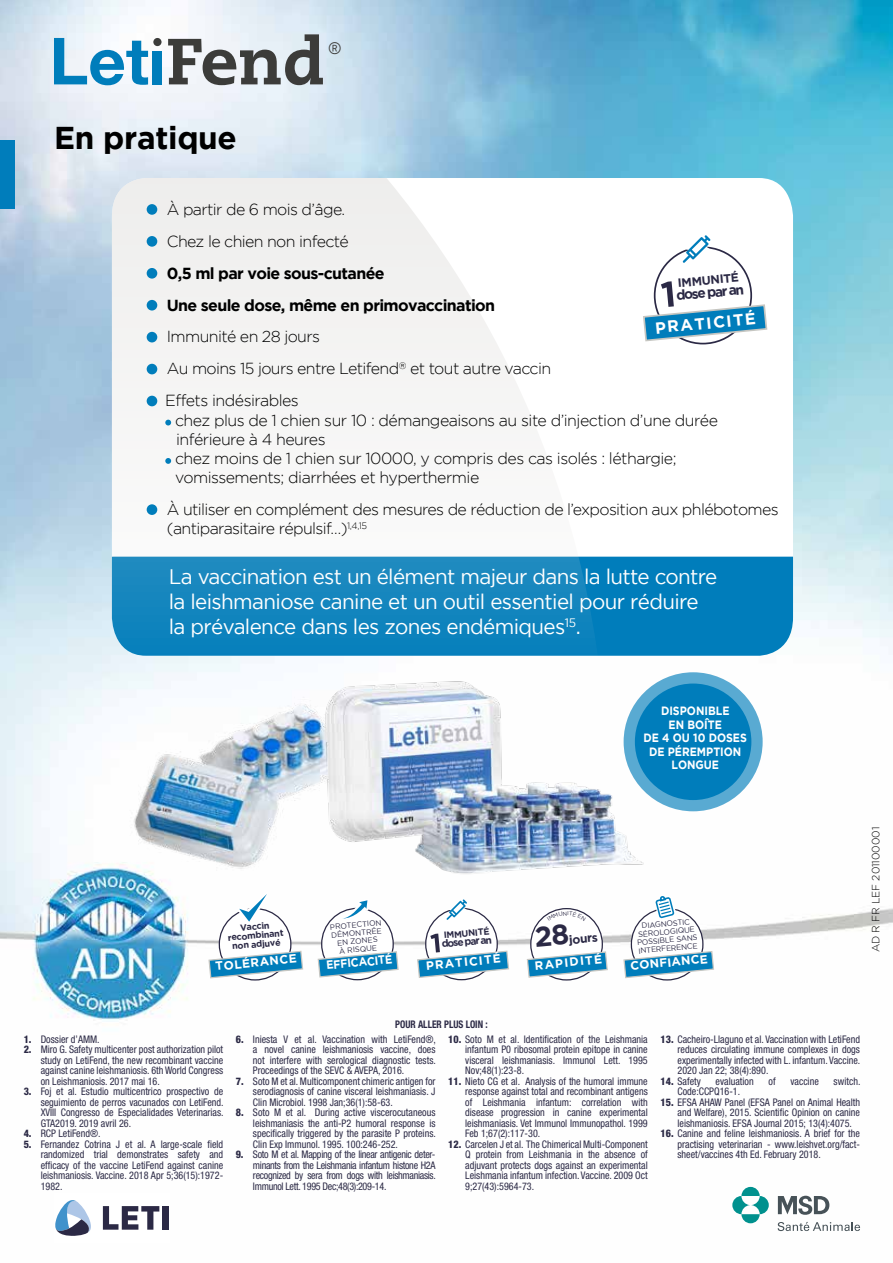
<style>
.page{position:relative;width:893px;height:1263px;background:#fff}
.page>*{position:absolute;margin:0;border:0;box-sizing:border-box;transform-origin:0 0}
.t1{font:700 31.5px "Gotham";letter-spacing:-.01em;color:#000}
.t2{font:21px/25.2px "Gotham";letter-spacing:-.03em;color:#fff}
.t3{font:700 16.2px "Gotham";color:#fff}
.t4{font:16.2px "Brother 1816 Book";color:#3c3c3a}
.t5{font:300 15.9px/19.2px "Gotham";letter-spacing:-.04em;color:#000}
.t6{font:700 15.9px/32px "Gotham";letter-spacing:-.04em;color:#000}
.t7{font:700 13.8px "Gotham";color:#2b2945}
.t8{font:700 12px/13.5px "Gotham";color:#fff;text-align:center;scale:.89 1}
.t9{font:700 12px "Gotham";color:#fff}
.t10{font:700 12px "Gotham";color:#2b2945}
.t11{font:700 12px "Gotham";color:#fff;scale:.9 1}
.t12{font:condensed 10.5px/10.5px "Helvetica Neue LT Std";color:#2b2945;text-align:justify;scale:.96 1}
.t13{font:700 condensed 10.5px "Helvetica Neue LT Std";color:#2b2945;scale:.9 1}
.t14{font:300 10.5px "Gotham";color:#000}
.t15{font:700 10.2px "Gotham";color:#2b2945}
.t16{font:700 9px/9px "Gotham";color:#2b2945;text-align:center}
.t17{font:7.65px/8.2px "Gotham";color:#2b2945;text-align:center}
.s1{font-weight:800}
</style>
<div class="page">
<img style="left:0;top:0;width:893px;height:1232px">
<div style="left:54px;top:1193px;width:116px;height:49px;background:#fff"></div>
<svg style="left:55px;top:1200px;width:36px;height:36px"></svg>
<div style="left:162px;top:1206px;width:6px;height:24px;background:#2b2945"></div>
<svg style="left:103px;top:1206px;width:56px;height:24px"></svg>
<svg style="left:607px;top:178px;width:186px;height:379px"></svg>
<div style="left:607px;top:557px;width:186px;height:99px;background:#007dbb"></div>
<svg style="left:112px;top:178px;width:495px;height:478px;fill:#f5f4f4"></svg>
<div style="left:0;top:141px;width:15px;height:68px;background:#007dbb"></div>
<div style="left:147px;top:204px;width:10px;height:11px;background:#007dbb;border-radius:50%"></div>
<div style="left:147px;top:236px;width:10px;height:11px;background:#007dbb;border-radius:50%"></div>
<div style="left:147px;top:268px;width:10px;height:11px;background:#007dbb;border-radius:50%"></div>
<div style="left:147px;top:300px;width:10px;height:10px;background:#007dbb;border-radius:50%"></div>
<div style="left:147px;top:332px;width:10px;height:10px;background:#007dbb;border-radius:50%"></div>
<div style="left:147px;top:364px;width:10px;height:10px;background:#007dbb;border-radius:50%"></div>
<div style="left:147px;top:396px;width:10px;height:10px;background:#007dbb;border-radius:50%"></div>
<svg style="left:165px;top:420px;width:6px;height:5px"></svg>
<svg style="left:165px;top:458px;width:6px;height:6px"></svg>
<div style="left:147px;top:504px;width:10px;height:11px;background:#007dbb;border-radius:50%"></div>
<div style="left:655px;top:247px;width:96px;height:97px;background:#fff;border-radius:50%"></div>
<svg style="left:683px;top:235px;width:27px;height:28px"></svg>
<svg style="left:642px;top:273px;width:126px;height:69px"></svg>
<svg style="left:208px;top:885px;width:96px;height:94px"></svg>
<div style="left:631px;top:909px;width:72px;height:71px;background:#fff;border-radius:50%"></div>
<svg style="left:623px;top:950px;width:92px;height:29px"></svg>
<svg style="left:652px;top:912px;width:23px;height:7px"></svg>
<svg style="left:317px;top:912px;width:82px;height:66px"></svg>
<div style="left:426px;top:908px;width:71px;height:72px;background:#fff;border-radius:50%"></div>
<svg style="left:446px;top:912px;width:14px;height:8px"></svg>
<svg style="left:416px;top:927px;width:94px;height:52px"></svg>
<svg style="left:732px;top:1187px;width:37px;height:36px"></svg>
<svg style="left:778px;top:1196px;width:51px;height:19px"></svg>
<svg style="left:778px;top:1222px;width:82px;height:9px"></svg>
<svg style="left:54px;top:34px;width:269px;height:51px"></svg>
<svg style="left:624px;top:672px;width:139px;height:139px;background:#5cabd2"></svg>
<div style="left:635px;top:683px;width:116px;height:117px;background:#007dbb;border-radius:50%"></div>
<img style="left:114px;top:690px;width:137px;height:195px">
<img style="left:251px;top:638px;width:453px;height:274px">
<svg style="left:526px;top:911px;width:82px;height:67px"></svg>
<h3 class="t4" style="left:328px;top:36px;width:15px">®</h3>
<h1 class="t1" style="left:54px;top:119px;width:184px">En pratique</h1>
<h3 class="t5" style="left:167px;top:193px;width:184px;line-height:32px">À partir de 6 mois d’âge.<br>Chez le chien non infecté</h3>
<h3 class="t6" style="left:167px;top:257px;width:330px">0,5 ml par voie sous-cutanée<br>Une seule dose, même en primovaccination</h3>
<h3 class="t5" style="left:165px;top:321px;width:387px;line-height:32px">Immunité en 28 jours<br>Au moins 15 jours entre Letifend<sup>®</sup> et tout autre vaccin<br>Effets indésirables</h3>
<h3 class="t5" style="left:175px;top:410px;width:544px">chez plus de 1 chien sur 10 : démangeaisons au site d’injection d’une durée inférieure à 4 heures<br>chez moins de 1 chien sur 10000, y compris des cas isolés : léthargie; vomissements; diarrhées et hyperthermie</h3>
<h3 class="t5" style="left:167px;top:499px;width:613px">À utiliser en complément des mesures de réduction de l’exposition aux phlébotomes (antiparasitaire répulsif…)<sup>1,4,15</sup></h3>
<h2 class="t2" style="left:169px;top:563px;width:550px">La vaccination est un élément majeur dans la lutte contre la leishmaniose canine et un outil essentiel pour réduire la prévalence dans les zones endémiques<sup>15</sup>.</h2>
<p class="t10" style="left:677px;top:276px;width:63px;rotate:-5deg">IMMUNITÉ</p>
<h3 class="t7" style="left:676px;top:287px;width:70px;rotate:-5deg">dose par an</h3>
<h3 class="t3" style="left:654px;top:319px;width:103px;rotate:-6deg">PRATICITÉ</h3>
<p class="t8" style="left:644px;top:704px;width:118px">DISPONIBLE<br>EN BOÎTE<br>DE 4 OU 10 DOSES<br>DE PÉREMPTION<br>LONGUE</p>
<p class="t16" style="left:227px;top:924px;width:57px;rotate:-5deg">Vaccin recombinant non adjuvé</p>
<p class="t9" style="left:215px;top:959px;width:83px;rotate:-5deg">TOLÉRANCE</p>
<p class="t17" style="left:330px;top:923px;width:53px;rotate:-5deg">PROTECTION<br>DÉMONTRÉE<br>EN ZONES<br>À RISQUE</p>
<p class="t11" style="left:326px;top:958px;width:75px;rotate:-6deg">EFFICACITÉ</p>
<p class="t16" style="left:443px;top:930px;width:47px;rotate:-5deg">IMMUNITÉ</p>
<p class="t15" style="left:441px;top:938px;width:52px;rotate:-5deg">dose par an</p>
<p class="t9" style="left:425px;top:958px;width:76px;rotate:-5deg">PRATICITÉ</p>
<p class="t10" style="left:568px;top:933px;width:30px;rotate:-5deg">jours</p>
<p class="t9" style="left:534px;top:958px;width:69px;rotate:-5deg">RAPIDITÉ</p>
<p class="t17" style="left:635px;top:922px;width:62px;rotate:-5deg">DIAGNOSTIC<br>SÉROLOGIQUE<br>POSSIBLE SANS<br>INTERFERENCE</p>
<p class="t9" style="left:630px;top:959px;width:79px;rotate:-5deg">CONFIANCE</p>
<p class="t14" style="left:870px;top:952px;width:127px;rotate:-90deg">AD R FR LEF 201100001</p>
<p class="t12" style="left:24px;top:1034px;width:81px"><span class="s1">1.</span> Dossier d’AMM.</p>
<p class="t12" style="left:41px;top:1044px;width:192px;text-indent:-17px"><span class="s1">2.</span> Miro G. Safety multicenter post authorization pilot study on LetiFend, the new recombinant vaccine against canine leishmaniosis. 6th World Congress on Leishmaniosis. 2017 mai 16.</p>
<p class="t12" style="left:41px;top:1086px;width:192px;text-indent:-17px"><span class="s1">3.</span> Foj et al. Estudio multicentrico prospectivo de seguimiento de perros vacunados con LetiFend.<br>XVIII Congresso de Especialidades Veterinarias.<br>GTA2019. 2019 avril 26.</p>
<p class="t12" style="left:24px;top:1128px;width:82px"><span class="s1">4.</span> RCP LetiFend®.</p>
<p class="t12" style="left:41px;top:1139px;width:192px;text-indent:-17px"><span class="s1">5.</span> Fernandez Cotrina J et al. A large-scale field randomized trial demonstrates safety and efficacy of the vaccine LetiFend against canine leishmaniosis. Vaccine. 2018 Apr 5;36(15):1972- 1982.</p>
<p class="t13" style="left:395px;top:1018px;width:104px">POUR ALLER PLUS LOIN :</p>
<p class="t12" style="left:253px;top:1034px;width:192px;text-indent:-17px"><span class="s1">6.</span> Iniesta V et al. Vaccination with LetiFend®, a novel canine leishmaniosis vaccine, does not interfere with serological diagnostic tests.<br>Proceedings of the SEVC &amp; AVEPA, 2016.</p>
<p class="t12" style="left:253px;top:1076px;width:192px;text-indent:-17px"><span class="s1">7.</span> Soto M et al. Multicomponent chimeric antigen for serodiagnosis of canine visceral leishmaniasis. J Clin Microbiol. 1998 Jan;36(1):58-63.</p>
<p class="t12" style="left:253px;top:1107px;width:192px;text-indent:-17px"><span class="s1">8.</span> Soto M et al. During active viscerocutaneous leishmaniasis the anti-P2 humoral response is specifically triggered by the parasite P proteins.<br>Clin Exp Immunol. 1995. 100:246-252.</p>
<p class="t12" style="left:253px;top:1149px;width:192px;text-indent:-17px"><span class="s1">9.</span> Soto M et al. Mapping of the linear antigenic deter&shy;minants from the Leishmania infantum histone H2A recognized by sera from dogs with leishmaniasis.<br>Immunol Lett. 1995 Dec;48(3):209-14.</p>
<p class="t12" style="left:465px;top:1034px;width:192px;text-indent:-17px"><span class="s1">10.</span> Soto M et al. Identification of the Leishmania infantum P0 ribosomal protein epitope in canine visceral leishmaniasis. Immunol Lett. 1995<br>Nov;48(1):23-8.</p>
<p class="t12" style="left:465px;top:1076px;width:192px;text-indent:-17px"><span class="s1">11.</span> Nieto CG et al. Analysis of the humoral immune response against total and recombinant antigens of Leishmania infantum: correlation with disease progression in canine experimental leishmaniasis. Vet Immunol Immunopathol. 1999<br>Feb 1;67(2):117-30.</p>
<p class="t12" style="left:465px;top:1139px;width:192px;text-indent:-17px"><span class="s1">12.</span> Carcelen J et al. The Chimerical Multi-Component Q protein from Leishmania in the absence of adjuvant protects dogs against an experimental Leishmania infantum infection. Vaccine. 2009 Oct 9;27(43):5964-73.</p>
<p class="t12" style="left:677px;top:1034px;width:192px;text-indent:-17px"><span class="s1">13.</span> Cacheiro-Llaguno et al. Vaccination with LetiFend reduces circulating immune complexes in dogs experimentally infected with L. infantum. Vaccine.<br>2020 Jan 22; 38(4):890.</p>
<p class="t12" style="left:660px;top:1076px;width:43px"><span class="s1">14.</span> Safety</p>
<p class="t12" style="left:716px;top:1076px;width:41px">evaluation</p>
<p class="t12" style="left:769px;top:1076px;width:9px">of</p>
<p class="t12" style="left:790px;top:1076px;width:31px">vaccine</p>
<p class="t12" style="left:834px;top:1076px;width:29px">switch.</p>
<p class="t12" style="left:677px;top:1086px;width:67px">Code:CCPQ16-1.</p>
<p class="t12" style="left:677px;top:1097px;width:192px;text-indent:-17px"><span class="s1">15.</span> EFSA AHAW Panel (EFSA Panel on Animal Health and Welfare), 2015. Scientific Opinion on canine leishmaniosis. EFSA Journal 2015; 13(4):4075.</p>
<p class="t12" style="left:677px;top:1128px;width:192px;text-indent:-17px"><span class="s1">16.</span> Canine and feline leishmaniosis. A brief for the practising veterinarian - www.leishvet.org/fact&shy;sheet/vaccines 4th Ed. February 2018.</p>
</div>
